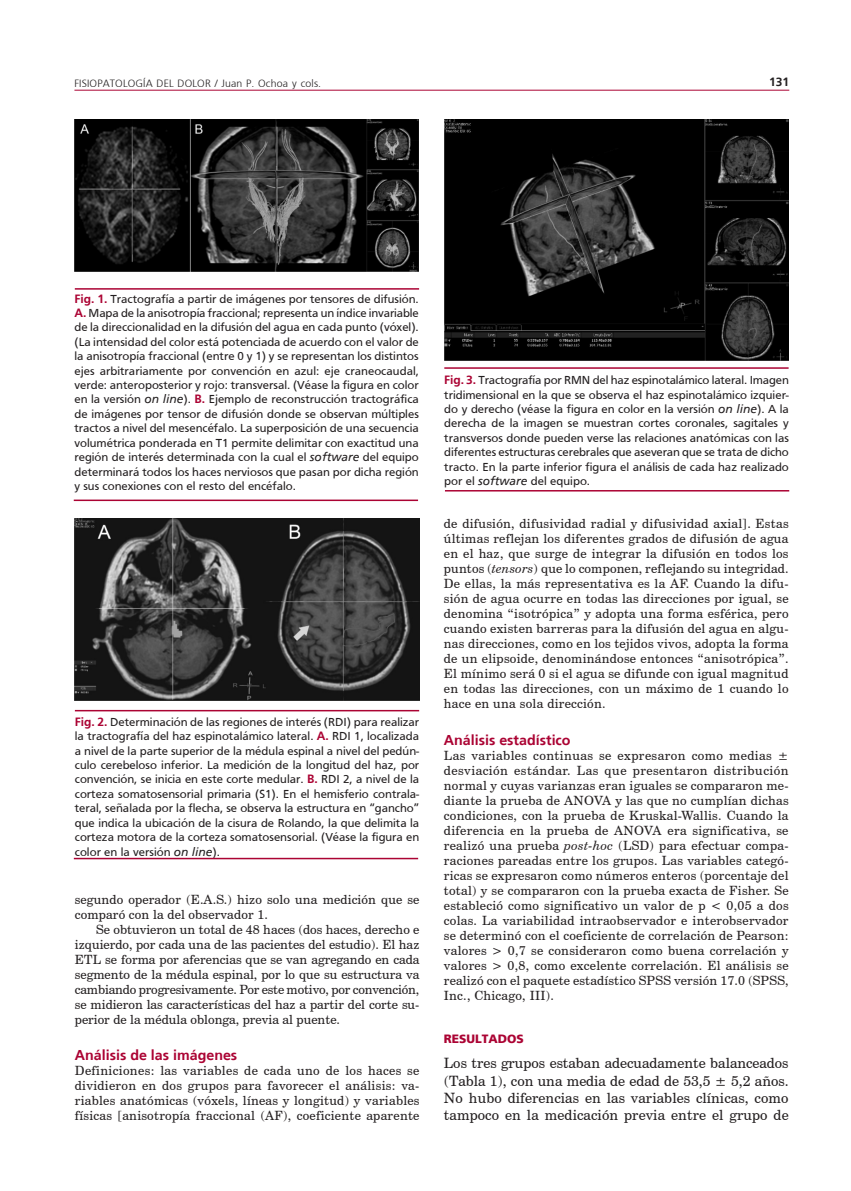
<style>
.page{position:relative;width:851px;height:1191px;background:#fff}
.page>*{position:absolute;margin:0;border:0;box-sizing:border-box;transform-origin:0 0}
.texto1{font:14.25px/17.2px "Century Schoolbook BT";letter-spacing:.005em;color:#231f20;text-align:justify}
.subtit1n{font:700 14.25px "Frutiger";color:#ab0333}
.texto2{font:12.75px/15px "Century Schoolbook BT";letter-spacing:.01em;color:#231f20;text-align:justify}
.tabla_tit{font:12px/14.4px "Frutiger";color:#231f20;text-align:justify}
.subtit{font:900 12px "Frutiger";color:#ab0333}
.t1{font:700 12px "Frutiger";color:#231f20}
.t2{font:300 10.5px "Frutiger";letter-spacing:.015em;color:#231f20}
.s1{font-weight:700;color:#ab0333}
.s2{font-style:italic}
</style>
<div class="page">
<hr style="left:74px;top:90px;width:715px;height:1px;background:#ab0333">
<img style="left:74px;top:119px;width:345px;height:152px">
<img style="left:444px;top:119px;width:344px;height:241px">
<hr style="left:75px;top:288px;width:344px;height:2px;background:#ab0333">
<hr style="left:74px;top:499px;width:344px;height:2px;background:#ab0333">
<hr style="left:74px;top:857px;width:344px;height:2px;background:#ab0333">
<hr style="left:75px;top:710px;width:344px;height:1px;background:#ab0333">
<hr style="left:444px;top:367px;width:344px;height:2px;background:#ab0333">
<hr style="left:445px;top:490px;width:344px;height:1px;background:#ab0333">
<img style="left:75px;top:518px;width:344px;height:183px">
<p class="t2" style="left:74px;top:77px;width:248px">FISIOPATOLOGÍA DEL DOLOR / Juan P. Ochoa y cols.</p>
<p class="t1" style="left:769px;top:75px;width:22px">131</p>
<p class="tabla_tit" style="left:74px;top:291px;width:346px"><span class="s1">Fig. 1.</span> Tractografía a partir de imágenes por tensores de difusión.<br><span class="s1">A.</span> Mapa de la anisotropía fraccional; representa un índice invariable de la direccionalidad en la difusión del agua en cada punto (vóxel). (La intensidad del color está potenciada de acuerdo con el valor de la anisotropía fraccional (entre 0 y 1) y se representan los distintos ejes arbitrariamente por convención en azul: eje craneocaudal, verde: anteroposterior y rojo: transversal. (Véase la figura en color en la versión <span class="s2">on line</span>). <span class="s1">B.</span> Ejemplo de reconstrucción tractográfica de imágenes por tensor de difusión donde se observan múltiples tractos a nivel del mesencéfalo. La superposición de una secuencia volumétrica ponderada en T1 permite delimitar con exactitud una región de interés determinada con la cual el <span class="s2">software</span> del equipo determinará todos los haces nerviosos que pasan por dicha región y sus conexiones con el resto del encéfalo.</p>
<p class="tabla_tit" style="left:75px;top:714px;width:346px"><span class="s1">Fig. 2.</span> Determinación de las regiones de interés (RDI) para realizar la tractografía del haz espinotalámico lateral. <span class="s1">A.</span> RDI 1, localizada a nivel de la parte superior de la médula espinal a nivel del pedún&shy;culo cerebeloso inferior. La medición de la longitud del haz, por convención, se inicia en este corte medular. <span class="s1">B.</span> RDI 2, a nivel de la corteza somatosensorial primaria (S1). En el hemisferio contrala&shy;teral, señalada por la flecha, se observa la estructura en “gancho” que indica la ubicación de la cisura de Rolando, la que delimita la corteza motora de la corteza somatosensorial. (Véase la figura en color en la versión <span class="s2">on line</span>).</p>
<p class="texto2" style="left:75px;top:891px;width:346px">segundo operador (E.A.S.) hizo solo una medición que se comparó con la del observador 1.</p>
<p class="texto2" style="left:75px;top:921px;width:346px;text-indent:21px">Se obtuvieron un total de 48 haces (dos haces, derecho e izquierdo, por cada una de las pacientes del estudio). El haz ETL se forma por aferencias que se van agregando en cada segmento de la médula espinal, por lo que su estructura va cambiando progresivamente. Por este motivo, por convención, se midieron las características del haz a partir del corte su&shy;perior de la médula oblonga, previa al puente.</p>
<p class="subtit1n" style="left:75px;top:1046px;width:164px">Análisis de las imágenes</p>
<p class="texto2" style="left:75px;top:1063px;width:346px">Definiciones: las variables de cada uno de los haces se dividieron en dos grupos para favorecer el análisis: va&shy;riables anatómicas (vóxels, líneas y longitud) y variables físicas [anisotropía fraccional (AF), coeficiente aparente</p>
<p class="tabla_tit" style="left:444px;top:373px;width:346px"><span class="s1">Fig. 3.</span> Tractografía por RMN del haz espinotalámico lateral. Imagen tridimensional en la que se observa el haz espinotalámico izquier&shy;do y derecho (véase la figura en color en la versión <span class="s2">on line</span>). A la derecha de la imagen se muestran cortes coronales, sagitales y transversos donde pueden verse las relaciones anatómicas con las diferentes estructuras cerebrales que aseveran que se trata de dicho tracto. En la parte inferior figura el análisis de cada haz realizado por el <span class="s2">software</span> del equipo.</p>
<p class="texto2" style="left:444px;top:516px;width:346px">de difusión, difusividad radial y difusividad axial]. Estas últimas reflejan los diferentes grados de difusión de agua en el haz, que surge de integrar la difusión en todos los puntos (<span class="s2">tensors</span>) que lo componen, reflejando su integridad.<br>De ellas, la más representativa es la AF. Cuando la difu&shy;sión de agua ocurre en todas las direcciones por igual, se denomina “isotrópica” y adopta una forma esférica, pero cuando existen barreras para la difusión del agua en algu&shy;nas direcciones, como en los tejidos vivos, adopta la forma de un elipsoide, denominándose entonces “anisotrópica”.<br>El mínimo será 0 si el agua se difunde con igual magnitud en todas las direcciones, con un máximo de 1 cuando lo hace en una sola dirección.</p>
<p class="subtit1n" style="left:444px;top:731px;width:128px">Análisis estadístico</p>
<p class="texto2" style="left:444px;top:747px;width:346px">Las variables continuas se expresaron como medias ± desviación estándar. Las que presentaron distribución normal y cuyas varianzas eran iguales se compararon me&shy;diante la prueba de ANOVA y las que no cumplían dichas condiciones, con la prueba de Kruskal-Wallis. Cuando la diferencia en la prueba de ANOVA era significativa, se realizó una prueba <span class="s2">post-hoc</span> (LSD) para efectuar compa&shy;raciones pareadas entre los grupos. Las variables categó&shy;ricas se expresaron como números enteros (porcentaje del total) y se compararon con la prueba exacta de Fisher. Se estableció como significativo un valor de p &lt; 0,05 a dos colas. La variabilidad intraobservador e interobservador se determinó con el coeficiente de correlación de Pearson: valores &gt; 0,7 se consideraron como buena correlación y valores &gt; 0,8, como excelente correlación. El análisis se realizó con el paquete estadístico SPSS versión 17.0 (SPSS, Inc., Chicago, III).</p>
<p class="subtit" style="left:444px;top:1031px;width:82px">RESULTADOS</p>
<p class="texto1" style="left:444px;top:1054px;width:346px">Los tres grupos estaban adecuadamente balanceados (Tabla 1), con una media de edad de 53,5 ± 5,2 años.<br>No hubo diferencias en las variables clínicas, como tampoco en la medicación previa entre el grupo de</p>
</div>
